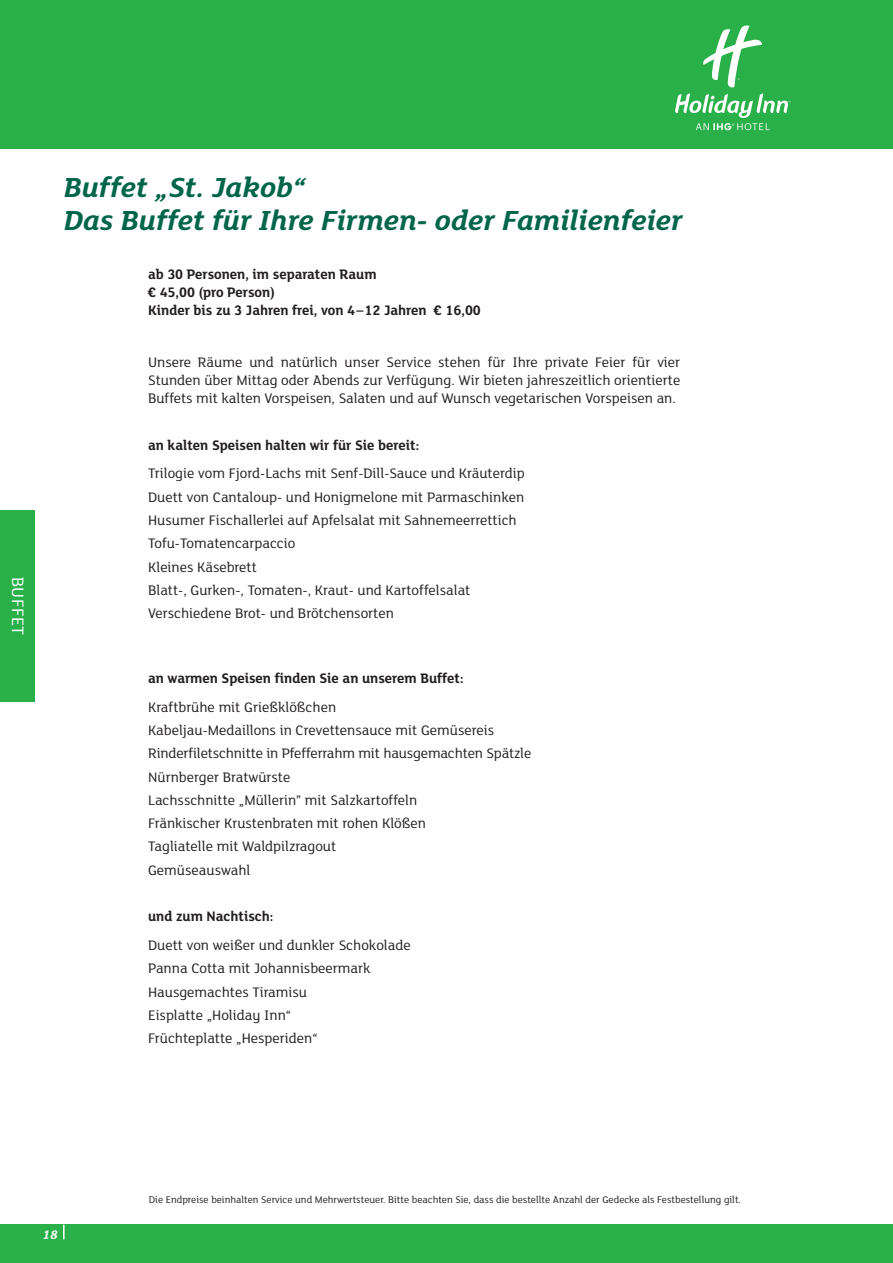
<style>
.page{position:relative;width:893px;height:1263px;background:#fff}
.page>*{position:absolute;margin:0;border:0;box-sizing:border-box;transform-origin:0 0}
.Seitenüberschrift{font:italic 700 30px "FS Lola";color:#00654b}
.t1{font:18px "FS Lola";letter-spacing:.02em;color:#fff}
.Grundtext2{font:15px/18px "FS Lola";color:#231f20;text-align:justify}
.Grundschrift_fett{font:700 15px/18px "FS Lola";color:#231f20;scale:.95 1}
.t2{font:italic 700 13.5px "FS Lola";color:#fff}
.t3{font:10.5px "FS Lola";color:#231f20}
</style>
<div class="page">
<div style="left:0;top:1225px;width:893px;height:38px;background:#2ab049"></div>
<svg style="left:63px;top:1225px;width:2px;height:14px"></svg>
<div style="left:0;top:0;width:893px;height:149px;background:#2ab049"></div>
<svg style="left:675px;top:26px;width:115px;height:104px"></svg>
<div style="left:0;top:510px;width:34px;height:192px;background:#2ab049"></div>
<p class="t1" style="left:30px;top:577px;width:59px;rotate:90deg">BUFFET</p>
<p class="Seitenüberschrift" style="left:64px;top:166px;width:243px">Buffet „St. Jakob“</p>
<p class="Seitenüberschrift" style="left:64px;top:199px;width:620px">Das Buffet für Ihre Firmen- oder Familienfeier</p>
<p class="Grundschrift_fett" style="left:148px;top:264px;width:352px">ab 30 Personen, im separaten Raum<br>€ 45,00 (pro Person)<br>Kinder bis zu 3 Jahren frei, von 4–12 Jahren € 16,00</p>
<p class="Grundtext2" style="left:148px;top:353px;width:534px">Unsere Räume und natürlich unser Service stehen für Ihre private Feier für vier Stunden über Mittag oder Abends zur Verfügung. Wir bieten jahreszeitlich orientierte Buffets mit kalten Vorspeisen, Salaten und auf Wunsch vegetarischen Vorspeisen an.</p>
<p class="Grundschrift_fett" style="left:148px;top:435px;width:287px">an kalten Speisen halten wir für Sie bereit:</p>
<p class="Grundtext2" style="left:148px;top:464px;width:378px">Trilogie vom Fjord-Lachs mit Senf-Dill-Sauce und Kräuterdip</p>
<p class="Grundtext2" style="left:148px;top:487px;width:378px">Duett von Cantaloup- und Honigmelone mit Parmaschinken</p>
<p class="Grundtext2" style="left:148px;top:510px;width:370px">Husumer Fischallerlei auf Apfelsalat mit Sahnemeerrettich</p>
<p class="Grundtext2" style="left:148px;top:534px;width:149px">Tofu-Tomatencarpaccio</p>
<p class="Grundtext2" style="left:148px;top:557px;width:110px">Kleines Käsebrett</p>
<p class="Grundtext2" style="left:148px;top:580px;width:324px">Blatt-, Gurken-, Tomaten-, Kraut- und Kartoffelsalat</p>
<p class="Grundtext2" style="left:148px;top:604px;width:247px">Verschiedene Brot- und Brötchensorten</p>
<p class="Grundschrift_fett" style="left:148px;top:668px;width:334px">an warmen Speisen finden Sie an unserem Buffet:</p>
<p class="Grundtext2" style="left:148px;top:697px;width:190px">Kraftbrühe mit Grießklößchen</p>
<p class="Grundtext2" style="left:148px;top:720px;width:348px">Kabeljau-Medaillons in Crevettensauce mit Gemüsereis</p>
<p class="Grundtext2" style="left:148px;top:744px;width:385px">Rinderfiletschnitte in Pfefferrahm mit hausgemachten Spätzle</p>
<p class="Grundtext2" style="left:148px;top:767px;width:144px">Nürnberger Bratwürste</p>
<p class="Grundtext2" style="left:148px;top:790px;width:271px">Lachsschnitte „Müllerin” mit Salzkartoffeln</p>
<p class="Grundtext2" style="left:148px;top:814px;width:280px">Fränkischer Krustenbraten mit rohen Klößen</p>
<p class="Grundtext2" style="left:148px;top:837px;width:190px">Tagliatelle mit Waldpilzragout</p>
<p class="Grundtext2" style="left:148px;top:860px;width:104px">Gemüseauswahl</p>
<p class="Grundschrift_fett" style="left:148px;top:907px;width:133px">und zum Nachtisch:</p>
<p class="Grundtext2" style="left:148px;top:935px;width:264px">Duett von weißer und dunkler Schokolade</p>
<p class="Grundtext2" style="left:148px;top:959px;width:224px">Panna Cotta mit Johannisbeermark</p>
<p class="Grundtext2" style="left:148px;top:982px;width:161px">Hausgemachtes Tiramisu</p>
<p class="Grundtext2" style="left:148px;top:1005px;width:144px">Eisplatte „Holiday Inn“</p>
<p class="Grundtext2" style="left:148px;top:1029px;width:171px">Früchteplatte „Hesperiden“</p>
<p class="t2" style="left:43px;top:1225px;width:17px">18</p>
<p class="t3" style="left:149px;top:1192px;width:594px">Die Endpreise beinhalten Service und Mehrwertsteuer. Bitte beachten Sie, dass die bestellte Anzahl der Gedecke als Festbestellung gilt.</p>
</div>
